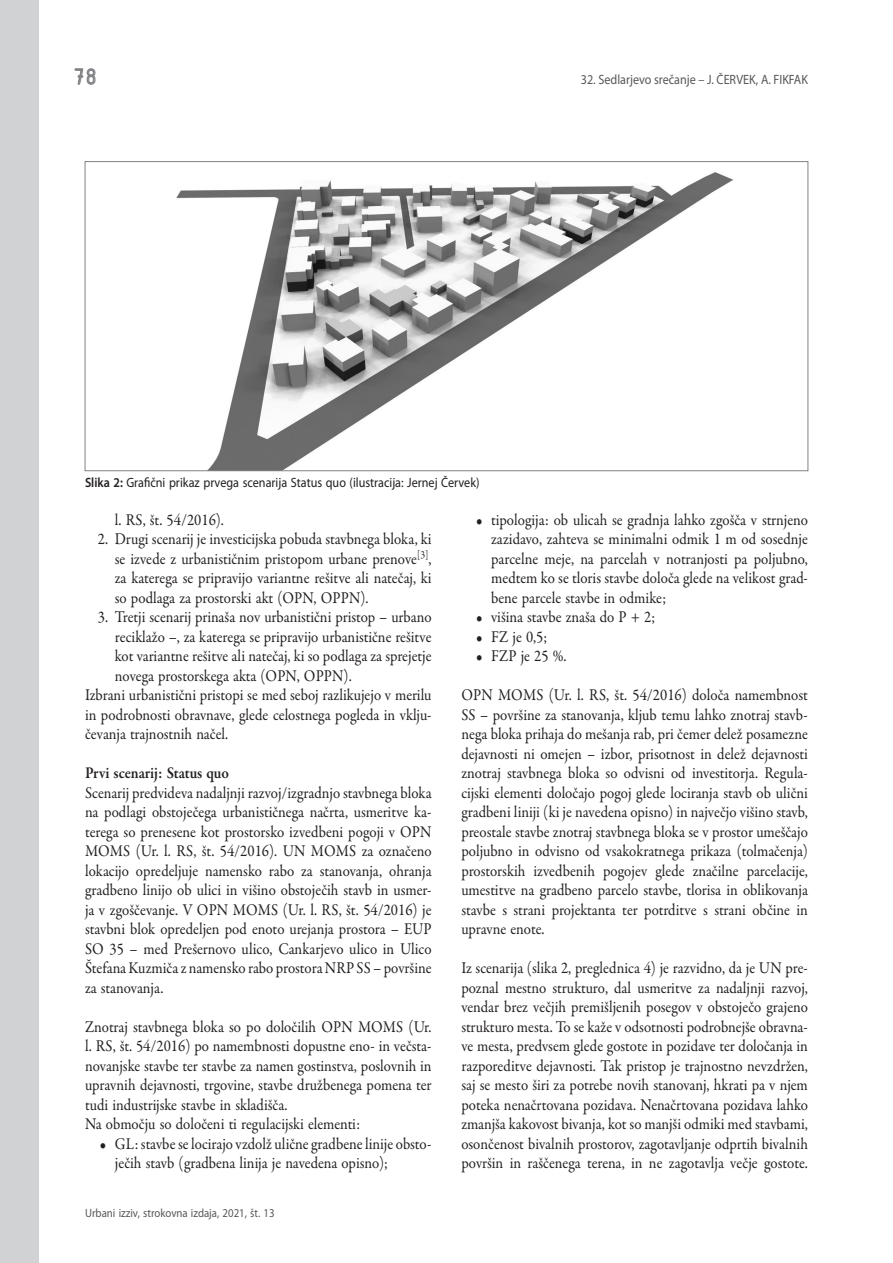
<style>
.page{position:relative;width:893px;height:1263px;background:#fff}
.page>*{position:absolute;margin:0;border:0;box-sizing:border-box;transform-origin:0 0}
.t1{font:24px "ISOCTEUR";color:#808285}
.bodi{font:16.5px/19.5px "Garamond Premr Pro";color:#231f20;text-align:justify;scale:.9 1}
.bodi_nastevanje_bull{font:16.5px/19.5px "Garamond Premr Pro";color:#231f20;text-align:justify;scale:.9 1}
.bodi-2{font:600 16.5px "Garamond Premr Pro";letter-spacing:-.005em;color:#231f20;scale:.9 1}
.opombe-slike-tabele{font:13.5px "Myriad Pro";color:#231f20;scale:.9 1}
.glava-leva{font:13.5px "Myriad Pro";color:#57585a;scale:.9 1}
.t2{font:12px "Myriad Pro";color:#57585a;scale:.9 1}
.s1{font-weight:600}
</style>
<div class="page">
<svg style="left:74px;top:68px;width:22px;height:17px"></svg>
<img style="left:176px;top:172px;width:557px;height:297px">
<div style="left:0;top:0;width:38px;height:1263px;background:#d1d2d4"></div>
<h1 class="t1" style="left:70px;top:61px;width:31px">78</h1>
<p class="glava-leva" style="left:581px;top:72px;width:254px">32. Sedlarjevo srečanje – J. ČERVEK, A. FIKFAK</p>
<p class="opombe-slike-tabele" style="left:85px;top:475px;width:440px"><span class="s1">Slika 2:</span> Grafični prikaz prvega scenarija Status quo (ilustracija: Jernej Červek)</p>
<p class="bodi_nastevanje_bull" style="left:115px;top:510px;width:123px">l. RS, št. 54/2016).</p>
<p class="bodi_nastevanje_bull" style="left:115px;top:530px;width:354px;text-indent:-17px">2. Drugi scenarij je investicijska pobuda stavbnega bloka, ki se izvede z urbanističnim pristopom urbane prenove<sup>[3]</sup>, za katerega se pripravijo variantne rešitve ali natečaj, ki so podlaga za prostorski akt (OPN, OPPN).</p>
<p class="bodi_nastevanje_bull" style="left:115px;top:608px;width:353px;text-indent:-17px">3. Tretji scenarij prinaša nov urbanistični pristop – urbano reciklažo –, za katerega se pripravijo urbanistične rešitve kot variantne rešitve ali natečaj, ki so podlaga za sprejetje novega prostorskega akta (OPN, OPPN).</p>
<p class="bodi" style="left:85px;top:686px;width:387px">Izbrani urbanistični pristopi se med seboj razlikujejo v merilu in podrobnosti obravnave, glede celostnega pogleda in vklju&shy;čevanja trajnostnih načel.</p>
<p class="bodi-2" style="left:85px;top:763px;width:161px">Prvi scenarij: Status quo</p>
<p class="bodi" style="left:85px;top:783px;width:387px">Scenarij predvideva nadaljnji razvoj/izgradnjo stavbnega bloka na podlagi obstoječega urbanističnega načrta, usmeritve ka&shy;terega so prenesene kot prostorsko izvedbeni pogoji v OPN MOMS (Ur. l. RS, št. 54/2016). UN MOMS za označeno lokacijo opredeljuje namensko rabo za stanovanja, ohranja gradbeno linijo ob ulici in višino obstoječih stavb in usmer&shy;ja v zgoščevanje. V OPN MOMS (Ur. l. RS, št. 54/2016) je stavbni blok opredeljen pod enoto urejanja prostora – EUP SO 35 – med Prešernovo ulico, Cankarjevo ulico in Ulico Štefana Kuzmiča z namensko rabo prostora NRP SS – površine za stanovanja.</p>
<p class="bodi" style="left:85px;top:1017px;width:387px">Znotraj stavbnega bloka so po določilih OPN MOMS (Ur. l. RS, št. 54/2016) po namembnosti dopustne eno- in večsta&shy;novanjske stavbe ter stavbe za namen gostinstva, poslovnih in upravnih dejavnosti, trgovine, stavbe družbenega pomena ter tudi industrijske stavbe in skladišča.</p>
<p class="bodi" style="left:85px;top:1115px;width:307px">Na območju so določeni ti regulacijski elementi:</p>
<p class="bodi" style="left:115px;top:1134px;width:353px;text-indent:-15px">• GL: stavbe se locirajo vzdolž ulične gradbene linije obsto&shy;ječih stavb (gradbena linija je navedena opisno);</p>
<p class="t2" style="left:85px;top:1206px;width:212px">Urbani izziv, strokovna izdaja, 2021, št. 13</p>
<p class="bodi" style="left:491px;top:510px;width:354px;text-indent:-15px">• tipologija: ob ulicah se gradnja lahko zgošča v strnjeno zazidavo, zahteva se minimalni odmik 1 m od sosednje parcelne meje, na parcelah v notranjosti pa poljubno, medtem ko se tloris stavbe določa glede na velikost grad&shy;bene parcele stavbe in odmike;</p>
<p class="bodi" style="left:476px;top:608px;width:200px">• višina stavbe znaša do P + 2;</p>
<p class="bodi" style="left:476px;top:627px;width:80px">• FZ je 0,5;</p>
<p class="bodi" style="left:476px;top:647px;width:102px">• FZP je 25 %.</p>
<p class="bodi" style="left:461px;top:686px;width:387px">OPN MOMS (Ur. l. RS, št. 54/2016) določa namembnost SS – površine za stanovanja, kljub temu lahko znotraj stavb&shy;nega bloka prihaja do mešanja rab, pri čemer delež posamezne dejavnosti ni omejen – izbor, prisotnost in delež dejavnosti znotraj stavbnega bloka so odvisni od investitorja. Regula&shy;cijski elementi določajo pogoj glede lociranja stavb ob ulični gradbeni liniji (ki je navedena opisno) in največjo višino stavb, preostale stavbe znotraj stavbnega bloka se v prostor umeščajo poljubno in odvisno od vsakokratnega prikaza (tolmačenja) prostorskih izvedbenih pogojev glede značilne parcelacije, umestitve na gradbeno parcelo stavbe, tlorisa in oblikovanja stavbe s strani projektanta ter potrditve s strani občine in upravne enote.</p>
<p class="bodi" style="left:461px;top:959px;width:387px">Iz scenarija (slika 2, preglednica 4) je razvidno, da je UN pre&shy;poznal mestno strukturo, dal usmeritve za nadaljnji razvoj, vendar brez večjih premišljenih posegov v obstoječo grajeno strukturo mesta. To se kaže v odsotnosti podrobnejše obravna&shy;ve mesta, predvsem glede gostote in pozidave ter določanja in razporeditve dejavnosti. Tak pristop je trajnostno nevzdržen, saj se mesto širi za potrebe novih stanovanj, hkrati pa v njem poteka nenačrtovana pozidava. Nenačrtovana pozidava lahko zmanjša kakovost bivanja, kot so manjši odmiki med stavbami, osončenost bivalnih prostorov, zagotavljanje odprtih bivalnih površin in raščenega terena, in ne zagotavlja večje gostote.</p>
</div>
